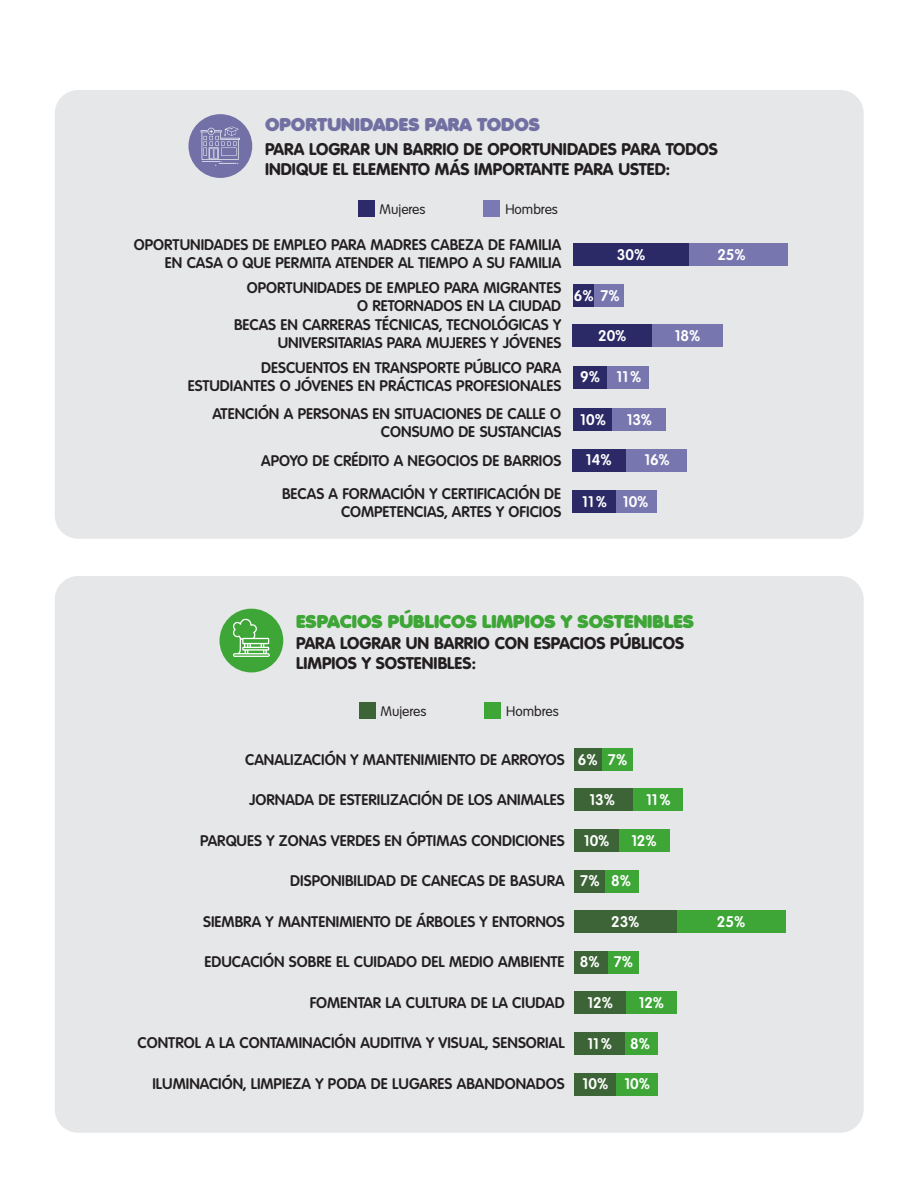
<style>
.page{position:relative;width:918px;height:1188px;background:#fff}
.page>*{position:absolute;margin:0;border:0;box-sizing:border-box;transform-origin:0 0}
.t1{font:900 18px "Volkswagen Serial";color:#3da636}
.t2{font:900 18px "Volkswagen Serial";color:#7270a2}
.t3{font:800 16.5px/19.8px "Volkswagen Serial";color:#231f20}
.t4{font:700 15px/18px "Volkswagen Serial";color:#231f20;text-align:right}
.t5{font:700 15px "Volkswagen Serial";letter-spacing:-.125em;color:#fff}
.t6{font:13.5px "Volkswagen Serial";color:#231f20}
</style>
<div class="page">
<div style="left:55px;top:576px;width:809px;height:557px;background:#e6e7e9;border-radius:23px"></div>
<div style="left:359px;top:702px;width:16px;height:17px;background:#3d6436"></div>
<div style="left:485px;top:702px;width:16px;height:17px;background:#3da636"></div>
<div style="left:602px;top:748px;width:31px;height:23px;background:#3da636"></div>
<div style="left:633px;top:789px;width:50px;height:22px;background:#3da636"></div>
<div style="left:618px;top:829px;width:51px;height:23px;background:#3da636"></div>
<div style="left:625px;top:992px;width:52px;height:22px;background:#3da636"></div>
<div style="left:574px;top:748px;width:28px;height:23px;background:#3d6436"></div>
<div style="left:574px;top:789px;width:59px;height:22px;background:#3d6436"></div>
<div style="left:574px;top:829px;width:44px;height:23px;background:#3d6436"></div>
<div style="left:574px;top:870px;width:31px;height:22px;background:#3d6436"></div>
<div style="left:574px;top:910px;width:103px;height:23px;background:#3d6436"></div>
<div style="left:605px;top:870px;width:34px;height:22px;background:#3da636"></div>
<div style="left:677px;top:910px;width:109px;height:23px;background:#3da636"></div>
<div style="left:608px;top:951px;width:31px;height:23px;background:#3da636"></div>
<div style="left:624px;top:1032px;width:34px;height:23px;background:#3da636"></div>
<div style="left:574px;top:951px;width:34px;height:23px;background:#3d6436"></div>
<div style="left:574px;top:1032px;width:50px;height:23px;background:#3d6436"></div>
<div style="left:574px;top:1073px;width:42px;height:22px;background:#3d6436"></div>
<div style="left:616px;top:1073px;width:42px;height:22px;background:#3da636"></div>
<div style="left:574px;top:992px;width:51px;height:22px;background:#3d6436"></div>
<div style="left:220px;top:609px;width:63px;height:63px;background:#3da636;border-radius:50%"></div>
<svg style="left:233px;top:619px;width:37px;height:38px"></svg>
<div style="left:55px;top:90px;width:809px;height:449px;background:#e6e7e9;border-radius:23px"></div>
<div style="left:358px;top:201px;width:16px;height:16px;background:#2c2a6b"></div>
<div style="left:484px;top:201px;width:16px;height:16px;background:#7a78b5"></div>
<div style="left:573px;top:243px;width:117px;height:23px;background:#2c2a66"></div>
<div style="left:573px;top:408px;width:39px;height:23px;background:#2c2a66"></div>
<div style="left:690px;top:243px;width:98px;height:23px;background:#7876af"></div>
<div style="left:612px;top:408px;width:54px;height:23px;background:#7876af"></div>
<div style="left:573px;top:284px;width:22px;height:23px;background:#2c2a66"></div>
<div style="left:573px;top:449px;width:53px;height:23px;background:#2c2a66"></div>
<div style="left:595px;top:284px;width:29px;height:23px;background:#7876af"></div>
<div style="left:626px;top:449px;width:60px;height:23px;background:#7876af"></div>
<div style="left:573px;top:324px;width:79px;height:23px;background:#2c2a66"></div>
<div style="left:573px;top:490px;width:43px;height:23px;background:#2c2a66"></div>
<div style="left:652px;top:324px;width:70px;height:23px;background:#7876af"></div>
<div style="left:616px;top:490px;width:40px;height:23px;background:#7876af"></div>
<div style="left:573px;top:366px;width:34px;height:23px;background:#2c2a66"></div>
<div style="left:607px;top:366px;width:42px;height:23px;background:#7876af"></div>
<div style="left:188px;top:114px;width:64px;height:64px;background:#7270a6;border-radius:50%"></div>
<svg style="left:201px;top:127px;width:39px;height:39px"></svg>
<p class="t2" style="left:265px;top:113px;width:277px">OPORTUNIDADES PARA TODOS</p>
<p class="t3" style="left:265px;top:139px;width:455px">PARA LOGRAR UN BARRIO DE OPORTUNIDADES PARA TODOS<br>INDIQUE EL ELEMENTO MÁS IMPORTANTE PARA USTED:</p>
<p class="t6" style="left:379px;top:202px;width:48px">Mujeres</p>
<p class="t6" style="left:505px;top:202px;width:54px">Hombres</p>
<p class="t4" style="left:134px;top:235px;width:429px">OPORTUNIDADES DE EMPLEO PARA MADRES CABEZA DE FAMILIA<br>EN CASA O QUE PERMITA ATENDER AL TIEMPO A SU FAMILIA</p>
<p class="t4" style="left:247px;top:278px;width:316px">OPORTUNIDADES DE EMPLEO PARA MIGRANTES<br>O RETORNADOS EN LA CIUDAD</p>
<p class="t4" style="left:234px;top:316px;width:329px">BECAS EN CARRERAS TÉCNICAS, TECNOLÓGICAS Y<br>UNIVERSITARIAS PARA MUJERES Y JÓVENES</p>
<p class="t4" style="left:188px;top:358px;width:375px">DESCUENTOS EN TRANSPORTE PÚBLICO PARA<br>ESTUDIANTES O JÓVENES EN PRÁCTICAS PROFESIONALES</p>
<p class="t4" style="left:212px;top:405px;width:350px">ATENCIÓN A PERSONAS EN SITUACIONES DE CALLE O<br>CONSUMO DE SUSTANCIAS</p>
<p class="t4" style="left:261px;top:452px;width:301px">APOYO DE CRÉDITO A NEGOCIOS DE BARRIOS</p>
<p class="t4" style="left:282px;top:485px;width:281px">BECAS A FORMACIÓN Y CERTIFICACIÓN DE<br>COMPETENCIAS, ARTES Y OFICIOS</p>
<p class="t5" style="left:617px;top:245px;width:30px">30%</p>
<p class="t5" style="left:574px;top:286px;width:48px">6% 7%</p>
<p class="t5" style="left:598px;top:327px;width:30px">20%</p>
<p class="t5" style="left:580px;top:368px;width:21px">9%</p>
<p class="t5" style="left:616px;top:368px;width:27px">11%</p>
<p class="t5" style="left:674px;top:327px;width:28px">18%</p>
<p class="t5" style="left:579px;top:410px;width:28px">10%</p>
<p class="t5" style="left:585px;top:451px;width:28px">14%</p>
<p class="t5" style="left:626px;top:410px;width:28px">13%</p>
<p class="t5" style="left:644px;top:451px;width:28px">16%</p>
<p class="t5" style="left:581px;top:492px;width:27px">11%</p>
<p class="t5" style="left:622px;top:492px;width:28px">10%</p>
<p class="t5" style="left:717px;top:245px;width:30px">25%</p>
<p class="t1" style="left:296px;top:610px;width:399px">ESPACIOS PÚBLICOS LIMPIOS Y SOSTENIBLES</p>
<p class="t3" style="left:296px;top:633px;width:390px">PARA LOGRAR UN BARRIO CON ESPACIOS PÚBLICOS<br>LIMPIOS Y SOSTENIBLES:</p>
<p class="t6" style="left:380px;top:704px;width:48px">Mujeres</p>
<p class="t6" style="left:506px;top:704px;width:54px">Hombres</p>
<p class="t4" style="left:245px;top:750px;width:321px">CANALIZACIÓN Y MANTENIMIENTO DE ARROYOS</p>
<p class="t4" style="left:250px;top:791px;width:317px">JORNADA DE ESTERILIZACIÓN DE LOS ANIMALES</p>
<p class="t4" style="left:200px;top:831px;width:366px">PARQUES Y ZONAS VERDES EN ÓPTIMAS CONDICIONES</p>
<p class="t4" style="left:290px;top:872px;width:276px">DISPONIBILIDAD DE CANECAS DE BASURA</p>
<p class="t4" style="left:203px;top:912px;width:363px">SIEMBRA Y MANTENIMIENTO DE ÁRBOLES Y ENTORNOS</p>
<p class="t4" style="left:204px;top:953px;width:362px">EDUCACIÓN SOBRE EL CUIDADO DEL MEDIO AMBIENTE</p>
<p class="t4" style="left:310px;top:993px;width:256px">FOMENTAR LA CULTURA DE LA CIUDAD</p>
<p class="t4" style="left:138px;top:1034px;width:429px">CONTROL A LA CONTAMINACIÓN AUDITIVA Y VISUAL, SENSORIAL</p>
<p class="t4" style="left:152px;top:1074px;width:414px">ILUMINACIÓN, LIMPIEZA Y PODA DE LUGARES ABANDONADOS</p>
<p class="t5" style="left:578px;top:750px;width:21px">6%</p>
<p class="t5" style="left:589px;top:791px;width:28px">13%</p>
<p class="t5" style="left:583px;top:831px;width:28px">10%</p>
<p class="t5" style="left:608px;top:750px;width:21px">7%</p>
<p class="t5" style="left:645px;top:791px;width:27px">11%</p>
<p class="t5" style="left:630px;top:831px;width:28px">12%</p>
<p class="t5" style="left:580px;top:872px;width:21px">7%</p>
<p class="t5" style="left:580px;top:953px;width:21px">8%</p>
<p class="t5" style="left:611px;top:872px;width:21px">8%</p>
<p class="t5" style="left:611px;top:912px;width:30px">23%</p>
<p class="t5" style="left:613px;top:953px;width:21px">7%</p>
<p class="t5" style="left:587px;top:994px;width:28px">12%</p>
<p class="t5" style="left:638px;top:994px;width:28px">12%</p>
<p class="t5" style="left:586px;top:1034px;width:27px">11%</p>
<p class="t5" style="left:582px;top:1075px;width:28px">10%</p>
<p class="t5" style="left:623px;top:1075px;width:28px">10%</p>
<p class="t5" style="left:630px;top:1034px;width:21px">8%</p>
<p class="t5" style="left:717px;top:912px;width:30px">25%</p>
</div>
